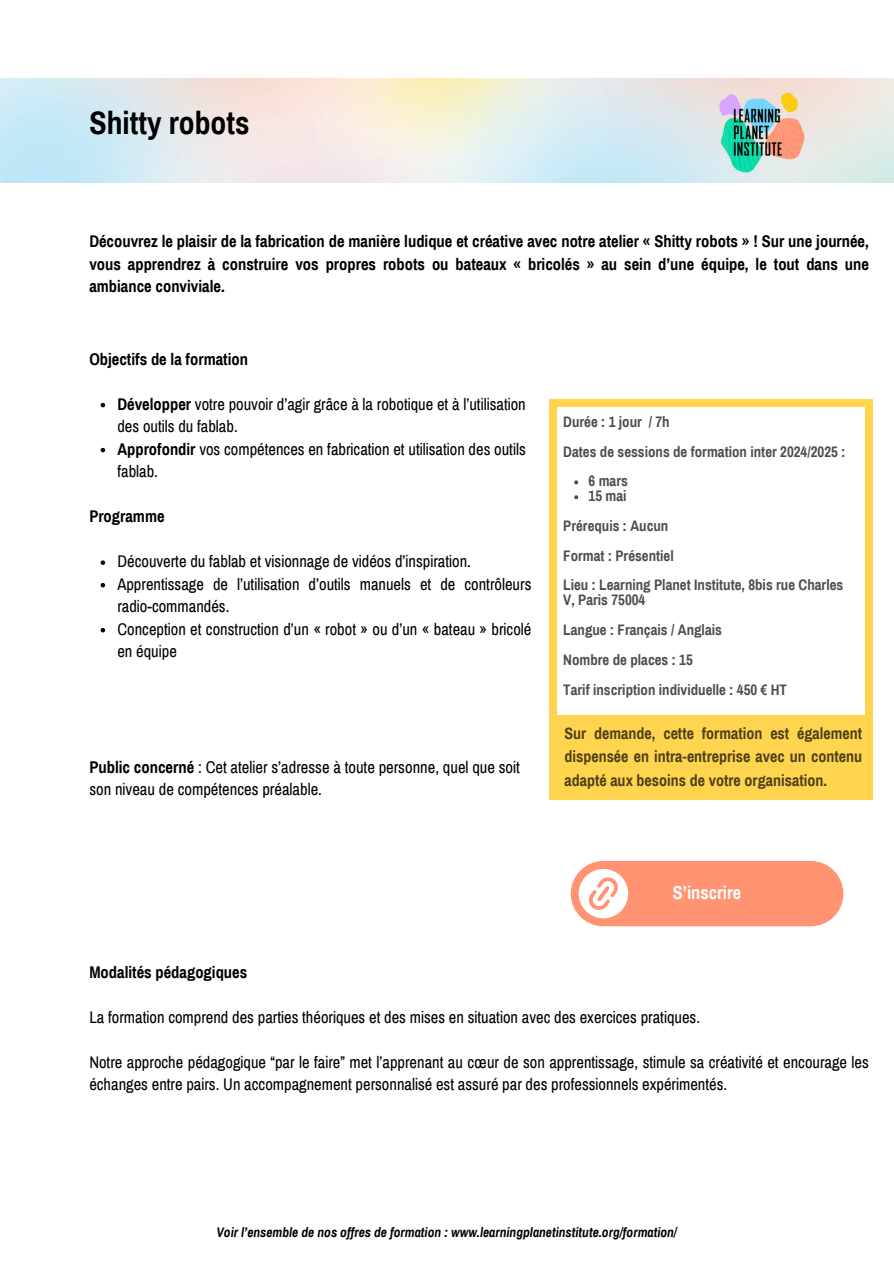
<style>
.page{position:relative;width:894px;height:1264px;background:#fff}
.page>*{position:absolute;margin:0;border:0;box-sizing:border-box;transform-origin:0 0}
.t1{font:700 31.65px "Archivo Narrow";color:#000}
.t2{font:700 18.3px "Archivo Narrow";color:#fff}
.t3{font:16.5px/22.5px "Archivo Narrow";color:#000}
.t4{font:700 16.5px/22.5px "Archivo Narrow";color:#000;text-align:justify}
.t5{font:700 16.05px/23.7px "Archivo Narrow";color:#000;text-align:justify}
.t6{font:700 14.85px/29.7px "Archivo Narrow";color:#000}
.t7{font:italic 700 13.5px "Archivo Narrow";color:#000}
.s1{font-weight:700}
</style>
<div class="page">
<svg style="left:549px;top:399px;width:323px;height:400px"></svg>
<img style="left:707px;top:80px;width:109px;height:103px">
<svg style="left:101px;top:403px;width:4px;height:4px"></svg>
<svg style="left:101px;top:448px;width:4px;height:4px"></svg>
<svg style="left:101px;top:560px;width:4px;height:5px"></svg>
<svg style="left:101px;top:583px;width:4px;height:4px"></svg>
<svg style="left:101px;top:628px;width:4px;height:4px"></svg>
<div style="left:570px;top:861px;width:273px;height:65px;background:#ff9372;border-radius:33px"></div>
<div style="left:578px;top:868px;width:50px;height:50px;background:#fff;border-radius:50%"></div>
<svg style="left:589px;top:877px;width:29px;height:33px"></svg>
<div style="left:552px;top:715px;width:314px;height:80px;background:#ffd44f"></div>
<svg style="left:574px;top:480px;width:4px;height:4px"></svg>
<svg style="left:574px;top:495px;width:4px;height:4px"></svg>
<h1 class="t1" style="left:89px;top:103px;width:162px">Shitty robots</h1>
<p class="t4" style="left:89px;top:230px;width:780px">Découvrez le plaisir de la fabrication de manière ludique et créative avec notre atelier « Shitty robots » ! Sur une journée, vous apprendrez à construire vos propres robots ou bateaux « bricolés » au sein d’une équipe, le tout dans une ambiance conviviale.</p>
<p class="t4" style="left:89px;top:347px;width:160px">Objectifs de la formation</p>
<p class="t3" style="left:117px;top:393px;width:410px"><span class="s1">Développer</span> votre pouvoir d’agir grâce à la robotique et à l’utilisation des outils du fablab.<br><span class="s1">Approfondir</span> vos compétences en fabrication et utilisation des outils fablab.</p>
<p class="t4" style="left:89px;top:505px;width:77px">Programme</p>
<p class="t3" style="left:117px;top:550px;width:415px">Découverte du fablab et visionnage de vidéos d’inspiration.<br>Apprentissage de l’utilisation d’outils manuels et de contrôleurs radio-commandés.<br>Conception et construction d’un « robot » ou d’un « bateau » bricolé en équipe</p>
<p class="t3" style="left:89px;top:756px;width:432px"><span class="s1">Public concerné</span> : Cet atelier s’adresse à toute personne, quel que soit son niveau de compétences préalable.</p>
<p class="t6" style="left:563px;top:407px;width:108px">Durée : 1 jour / 7h</p>
<p class="t6" style="left:563px;top:436px;width:283px">Dates de sessions de formation inter 2024/2025 :</p>
<p class="t6" style="left:588px;top:466px;width:41px">6 mars</p>
<p class="t6" style="left:563px;top:481px;width:281px;text-indent:25px">15 mai<br>Prérequis : Aucun<br>Format : Présentiel<br>Lieu : Learning Planet Institute, 8bis rue Charles</p>
<p class="t6" style="left:563px;top:585px;width:225px">V, Paris 75004<br>Langue : Français / Anglais<br>Nombre de places : 15<br>Tarif inscription individuelle : 450 € HT</p>
<p class="t5" style="left:564px;top:721px;width:299px">Sur demande, cette formation est également dispensée en intra-entreprise avec un contenu adapté aux besoins de votre organisation.</p>
<p class="t2" style="left:672px;top:881px;width:70px">S’inscrire</p>
<p class="t4" style="left:89px;top:960px;width:159px">Modalités pédagogiques</p>
<p class="t3" style="left:89px;top:1005px;width:612px">La formation comprend des parties théoriques et des mises en situation avec des exercices pratiques.</p>
<p class="t3" style="left:89px;top:1050px;width:780px">Notre approche pédagogique “par le faire” met l’apprenant au cœur de son apprentissage, stimule sa créativité et encourage les échanges entre pairs. Un accompagnement personnalisé est assuré par des professionnels expérimentés.</p>
<p class="t7" style="left:216px;top:1223px;width:462px">Voir l’ensemble de nos offres de formation : www.learningplanetinstitute.org/formation/</p>
</div>
